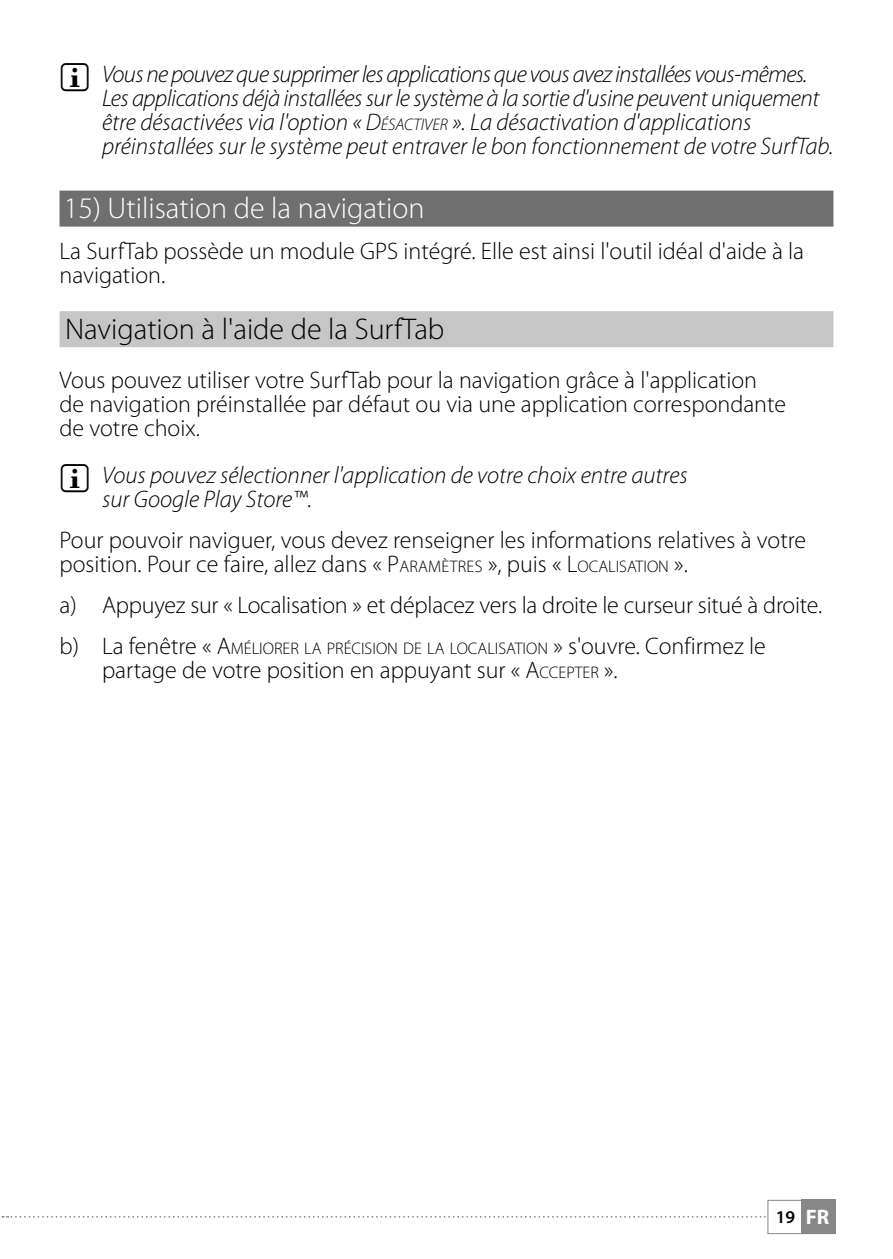
<style>
.page{position:relative;width:893px;height:1259px;background:#fff}
.page>*{position:absolute;margin:0;border:0;box-sizing:border-box;transform-origin:0 0}
.t1{font:300 30px "Myriad Pro";color:#fff}
.t2{font:300 30px "Myriad Pro";color:#000}
.t3{font:300 24px/24px "Myriad Pro";color:#000}
.t4{font:italic 300 24px/24px "Myriad Pro";letter-spacing:-.02em;color:#000}
.t5{font:italic 300 24px/24px "Myriad Pro";color:#000}
.t6{font:600 18px "Myriad Pro";color:#000}
.t7{font:300 16.8px "Myriad Pro";color:#000}
.s1{font-style:inherit}
.s2{font-size:16.8px}
.s3{font-size:24px}
.s4{font-weight:700;font-size:21px;color:#fff}
</style>
<div class="page">
<div style="left:801px;top:1200px;width:35px;height:34px;background:#878787"></div>
<div style="left:767px;top:1200px;width:69px;height:34px;border:1px solid #878787"></div>
<svg style="left:1px;top:1216px;width:765px;height:1px"></svg>
<div style="left:60px;top:191px;width:773px;height:36px;background:#706f6f"></div>
<div style="left:60px;top:311px;width:773px;height:36px;background:#c6c6c6"></div>
<p class="t4" style="left:102px;top:63px;width:733px">Vous ne pouvez que supprimer les applications que vous avez installées vous-mêmes.<br>Les applications déjà installées sur le système à la sortie d'usine peuvent uniquement être désactivées via l'option « <span class="s1">D</span><span class="s2">ÉSACTIVER</span> ». La désactivation d'applications préinstallées sur le système peut entraver le bon fonctionnement de votre SurfTab.</p>
<p class="t1" style="left:64px;top:192px;width:362px">15) Utilisation de la navigation</p>
<p class="t3" style="left:60px;top:239px;width:746px">La SurfTab possède un module GPS intégré. Elle est ainsi l'outil idéal d'aide à la navigation.</p>
<p class="t2" style="left:65px;top:312px;width:381px">Navigation à l'aide de la SurfTab</p>
<p class="t3" style="left:60px;top:368px;width:728px">Vous pouvez utiliser votre SurfTab pour la navigation grâce à l'application de navigation préinstallée par défaut ou via une application correspondante de votre choix.</p>
<p class="t5" style="left:102px;top:464px;width:587px">Vous pouvez sélectionner l'application de votre choix entre autres sur Google Play Store™.</p>
<p class="t3" style="left:60px;top:529px;width:748px">Pour pouvoir naviguer, vous devez renseigner les informations relatives à votre position. Pour ce faire, allez dans « <span class="s1">P</span><span class="s2">ARAMÈTRES</span> », puis « <span class="s1">L</span><span class="s2">OCALISATION</span> ».</p>
<p class="t3" style="left:60px;top:594px;width:764px">a) Appuyez sur « Localisation » et déplacez vers la droite le curseur situé à droite.</p>
<p class="t7" style="left:60px;top:639px;width:708px"><span class="s3">b) La fenêtre «</span> <span class="s3">A</span>MÉLIORER LA PRÉCISION DE LA LOCALISATION <span class="s3">» s'ouvre. Confirmez le</span></p>
<p class="t3" style="left:102px;top:659px;width:517px">partage de votre position en appuyant sur « <span class="s1">A</span><span class="s2">CCEPTER</span> ».</p>
<p class="t6" style="left:776px;top:1205px;width:55px">19 <span class="s4">FR</span></p>
</div>
